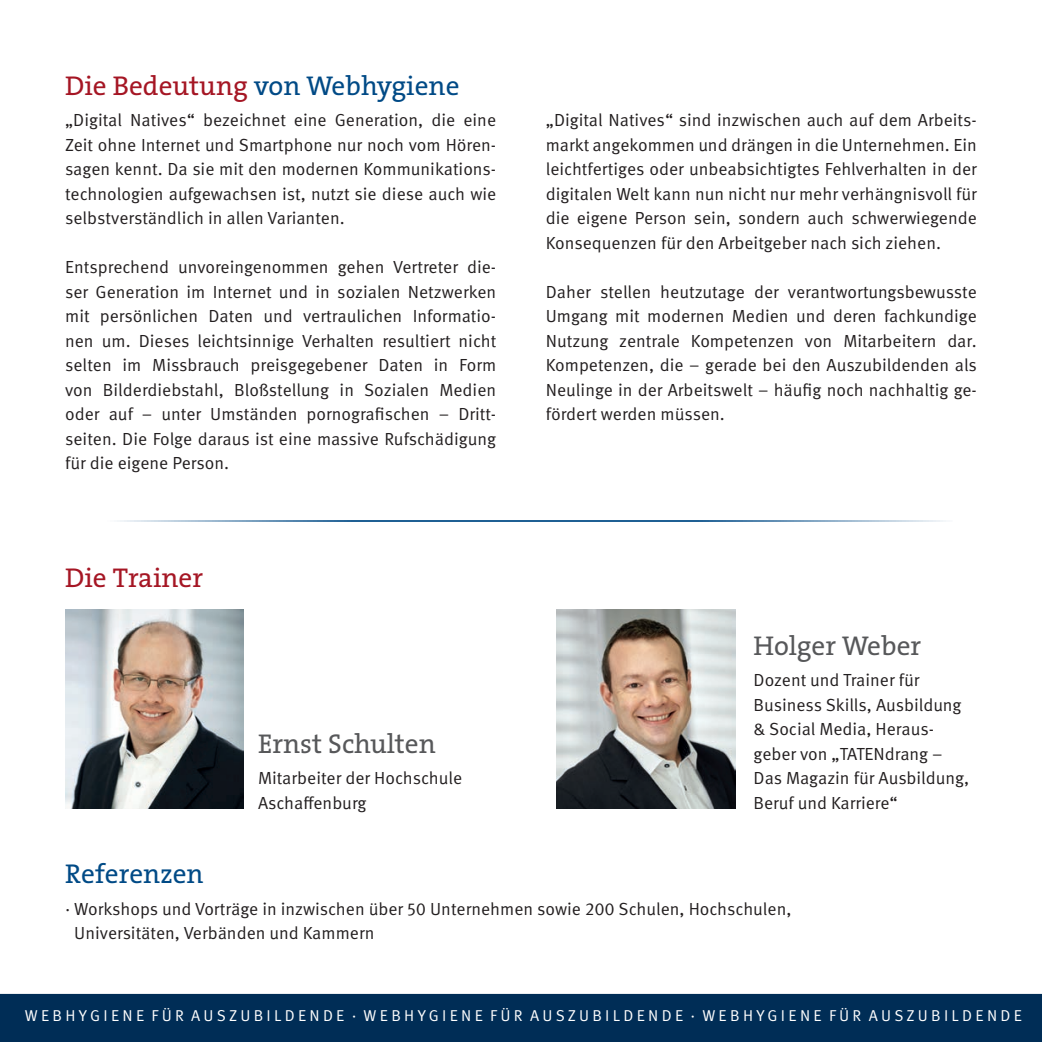
<style>
.page{position:relative;width:1042px;height:1042px;background:#fff}
.page>*{position:absolute;margin:0;border:0;box-sizing:border-box;transform-origin:0 0}
.t1{font:27.3px "The Serif B5 Plain";color:#004a86}
.t2{font:27.3px "The Serif B5 Plain";color:#57585a}
.t3{font:27.3px "The Serif B5 Plain";color:#a51624}
.t4{font:17.5px/24.5px "Meta Pro";color:#231f20;text-align:justify}
.t5{font:15.75px "Meta Pro";letter-spacing:.21em;color:#fff}
.s1{color:#a51624}
</style>
<div class="page">
<div style="left:0;top:993px;width:1042px;height:49px;background:#002d56"></div>
<hr style="left:89px;top:520px;width:863px;height:2px;background:#004a86">
<img style="left:65px;top:609px;width:179px;height:200px">
<img style="left:557px;top:609px;width:178px;height:200px">
<h1 class="t1" style="left:65px;top:71px;width:396px"><span class="s1">Die Bedeutung</span> von Webhygiene</h1>
<p class="t4" style="left:65px;top:108px;width:432px">„Digital Natives“ bezeichnet eine Generation, die eine Zeit ohne Internet und Smartphone nur noch vom Hören&shy;sagen kennt. Da sie mit den modernen Kommunikations&shy;technologien aufgewachsen ist, nutzt sie diese auch wie selbstverständlich in allen Varianten.</p>
<p class="t4" style="left:65px;top:255px;width:433px">Entsprechend unvoreingenommen gehen Vertreter die&shy;ser Generation im Internet und in sozialen Netzwerken mit persönlichen Daten und vertraulichen Informatio&shy;nen um. Dieses leichtsinnige Verhalten resultiert nicht selten im Missbrauch preisgegebener Daten in Form von Bilderdiebstahl, Bloßstellung in Sozialen Medien oder auf – unter Umständen pornografischen – Dritt&shy;seiten. Die Folge daraus ist eine massive Rufschädigung für die eigene Person.</p>
<h1 class="t3" style="left:65px;top:564px;width:140px">Die Trainer</h1>
<h1 class="t2" style="left:258px;top:729px;width:179px">Ernst Schulten</h1>
<p class="t4" style="left:258px;top:766px;width:206px">Mitarbeiter der Hochschule<br>Aschaffenburg</p>
<p class="t4" style="left:546px;top:108px;width:432px">„Digital Natives“ sind inzwischen auch auf dem Arbeits&shy;markt angekommen und drängen in die Unternehmen. Ein leichtfertiges oder unbeabsichtigtes Fehlverhalten in der digitalen Welt kann nun nicht nur mehr verhängnisvoll für die eigene Person sein, sondern auch schwerwiegende Konsequenzen für den Arbeitgeber nach sich ziehen.</p>
<p class="t4" style="left:546px;top:280px;width:433px">Daher stellen heutzutage der verantwortungsbewusste Umgang mit modernen Medien und deren fachkundige Nutzung zentrale Kompetenzen von Mitarbeitern dar.<br>Kompetenzen, die – gerade bei den Auszubildenden als Neulinge in der Arbeitswelt – häufig noch nachhaltig ge&shy;fördert werden müssen.</p>
<h1 class="t2" style="left:753px;top:631px;width:169px">Holger Weber</h1>
<p class="t4" style="left:753px;top:668px;width:217px;text-align:left">Dozent und Trainer für<br>Business Skills, Ausbildung &amp; Social Media, Heraus&shy;geber von „TATENdrang –<br>Das Magazin für Ausbildung,<br>Beruf und Karriere“</p>
<h1 class="t1" style="left:65px;top:860px;width:140px">Referenzen</h1>
<p class="t4" style="left:74px;top:897px;width:719px;text-indent:-9px">· Workshops und Vorträge in inzwischen über 50 Unternehmen sowie 200 Schulen, Hochschulen,<br>Universitäten, Verbänden und Kammern</p>
<p class="t5" style="left:25px;top:1005px;width:998px">WEBHYGIENE FÜR AUSZUBILDENDE · WEBHYGIENE FÜR AUSZUBILDENDE · WEBHYGIENE FÜR AUSZUBILDENDE</p>
</div>
